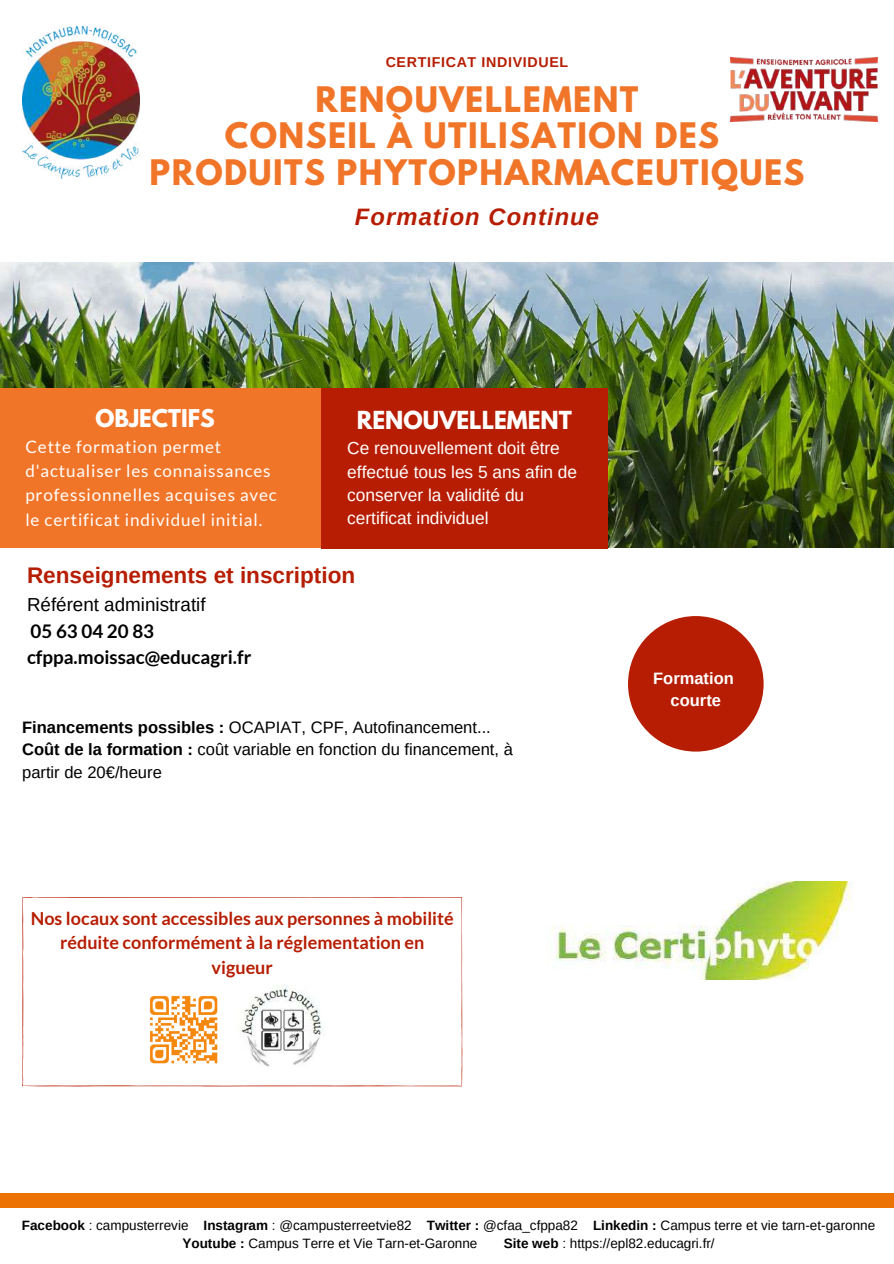
<style>
.page{position:relative;width:894px;height:1264px;background:#fff}
.page>*{position:absolute;margin:0;border:0;box-sizing:border-box;transform-origin:0 0}
.t1{font:700 31.2px/36.8px "League Spartan";letter-spacing:.045em;color:#f17528;text-align:center}
.t2{font:italic 700 23.7px "Arimo";letter-spacing:.045em;color:#b61d02}
.t3{font:700 22.5px "Arimo";color:#b61d02}
.t4{font:700 22.05px "League Spartan";color:#fff}
.t5{font:700 21.75px "League Spartan";color:#fff}
.t6{font:700 18.75px/25.3px "Lato";color:#000}
.t7{font:18.75px "Arimo";color:#000}
.t8{font:700 18px/24.8px "Lato";color:#b61d02;text-align:center}
.t9{font:17.25px/23.2px "Arimo";color:#fff}
.t10{font:17.1px/24.5px "Lato";letter-spacing:.05em;color:#fff}
.t11{font:16.5px/22.5px "Arimo";color:#000}
.t12{font:700 16.5px/22.5px "Arimo";color:#fff;text-align:center}
.t13{font:700 14.25px "Arimo";letter-spacing:.045em;color:#b61d02}
.t14{font:13.5px/18px "Arimo";color:#000}
.s1{font-weight:700}
</style>
<div class="page">
<img style="left:0;top:262px;width:893px;height:286px">
<img style="left:22px;top:27px;width:117px;height:152px">
<svg style="left:22px;top:897px;width:440px;height:189px"></svg>
<img style="left:239px;top:985px;width:86px;height:82px">
<div style="left:0;top:1193px;width:893px;height:14px;background:#ec7303"></div>
<div style="left:627px;top:616px;width:136px;height:135px;background:#b61d02;border-radius:50%"></div>
<img style="left:551px;top:881px;width:301px;height:98px">
<div style="left:0;top:388px;width:320px;height:160px;background:#f17528"></div>
<div style="left:321px;top:388px;width:286px;height:160px;background:#b61d02"></div>
<img style="left:730px;top:57px;width:146px;height:64px">
<img style="left:139px;top:985px;width:88px;height:88px">
<p class="t13" style="left:385px;top:54px;width:184px">CERTIFICAT INDIVIDUEL</p>
<h1 class="t1" style="left:149px;top:85px;width:656px">RENOUVELLEMENT<br>CONSEIL À UTILISATION DES<br>PRODUITS PHYTOPHARMACEUTIQUES</h1>
<h2 class="t2" style="left:355px;top:204px;width:245px">Formation Continue</h2>
<h3 class="t5" style="left:96px;top:407px;width:121px">OBJECTIFS</h3>
<p class="t10" style="left:25px;top:434px;width:253px">Cette formation permet d'actualiser les connaissances professionnelles acquises avec le certificat individuel initial.</p>
<h3 class="t4" style="left:356px;top:409px;width:217px">RENOUVELLEMENT</h3>
<p class="t9" style="left:347px;top:437px;width:231px">Ce renouvellement doit être effectué tous les 5 ans afin de conserver la validité du certificat individuel</p>
<h3 class="t3" style="left:27px;top:563px;width:329px">Renseignements et inscription</h3>
<h3 class="t7" style="left:27px;top:594px;width:180px">Référent administratif</h3>
<h3 class="t6" style="left:27px;top:618px;width:226px">05 63 04 20 83 cfppa.moissac@educagri.fr</h3>
<p class="t11" style="left:22px;top:715px;width:492px"><span class="s1">Financements possibles :</span> OCAPIAT, CPF, Autofinancement...<br><span class="s1">Coût de la formation :</span> coût variable en fonction du financement, à partir de 20€/heure</p>
<h3 class="t8" style="left:31px;top:905px;width:424px">Nos locaux sont accessibles aux personnes à mobilité réduite conformément à la réglementation en vigueur</h3>
<p class="t12" style="left:653px;top:666px;width:82px">Formation courte</p>
<p class="t14" style="left:182px;top:1216px;width:694px;text-indent:-160px"><span class="s1">Facebook</span> : campusterrevie <span class="s1">Instagram</span> : @campusterreetvie82 <span class="s1">Twitter :</span> @cfaa_cfppa82 <span class="s1">Linkedin :</span> Campus terre et vie tarn-et-garonne<br><span class="s1">Youtube :</span> Campus Terre et Vie Tarn-et-Garonne</p>
<p class="t14" style="left:503px;top:1234px;width:212px"><span class="s1">Site web</span> : https://epl82.educagri.fr/</p>
</div>
